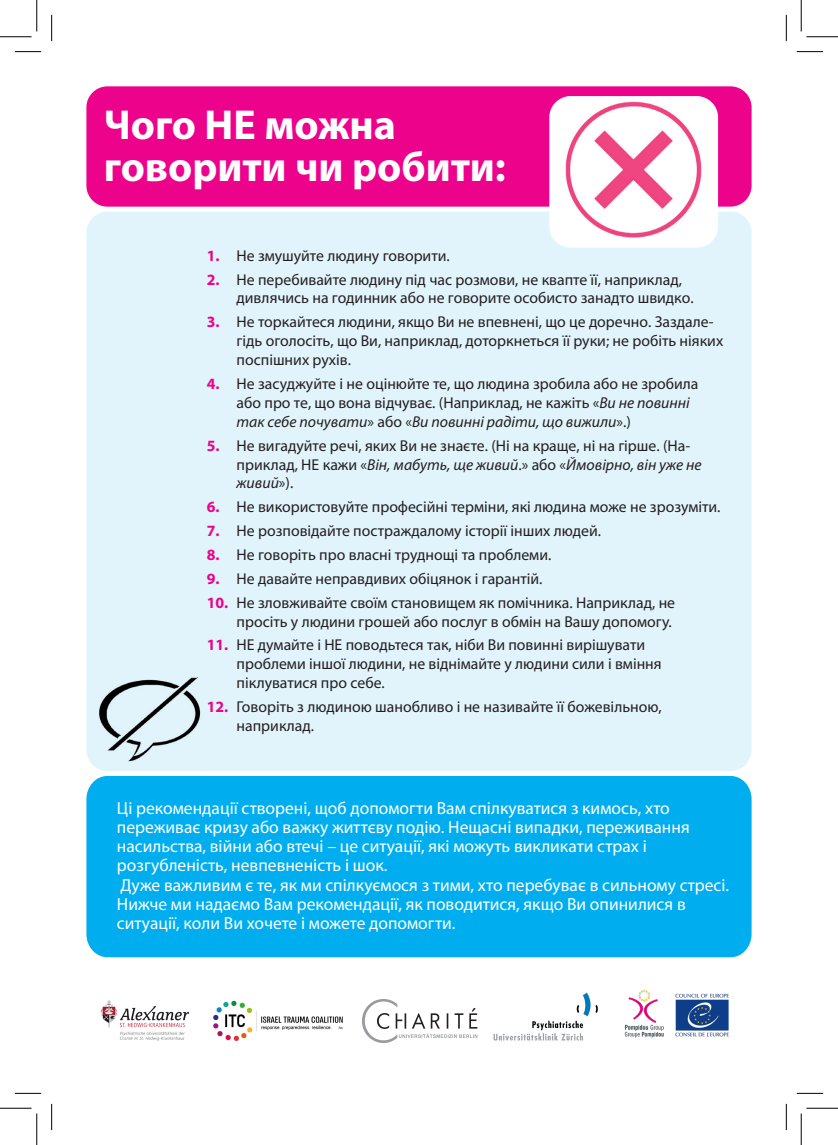
<style>
.page{position:relative;width:838px;height:1145px;background:#fff}
.page>*{position:absolute;margin:0;border:0;box-sizing:border-box;transform-origin:0 0}
.t1{font:700 42px/42px "Myriad Pro";color:#fff}
.t2{font:17.5px/19.2px "Myriad Pro";color:#fff}
.t3{font:15.75px/18.9px "Myriad Pro";color:#231f20}
.s1{font-weight:700;color:#ed028c}
.s2{font-style:italic}
</style>
<div class="page">
<div style="left:86px;top:212px;width:665px;height:559px;background:#e1f4fc;border-radius:21px"></div>
<div style="left:86px;top:86px;width:665px;height:121px;background:#ed028c;border-radius:21px"></div>
<div style="left:549px;top:96px;width:169px;height:152px;background:#fff;border-radius:21px"></div>
<img style="left:563px;top:96px;width:141px;height:142px">
<div style="left:86px;top:776px;width:665px;height:181px;background:#00aeef;border-radius:22px"></div>
<img style="left:91px;top:677px;width:110px;height:94px">
<svg style="left:15px;top:51px;width:26px;height:1px"></svg>
<svg style="left:796px;top:51px;width:27px;height:1px"></svg>
<svg style="left:15px;top:1093px;width:26px;height:1px"></svg>
<svg style="left:796px;top:1093px;width:27px;height:1px"></svg>
<svg style="left:51px;top:15px;width:1px;height:26px"></svg>
<svg style="left:51px;top:1104px;width:1px;height:26px"></svg>
<svg style="left:786px;top:15px;width:1px;height:26px"></svg>
<svg style="left:786px;top:1104px;width:1px;height:26px"></svg>
<hr style="left:0;top:36px;width:32px;height:1px;background:#000">
<hr style="left:806px;top:36px;width:31px;height:1px;background:#000">
<hr style="left:0;top:1108px;width:32px;height:1px;background:#000">
<hr style="left:806px;top:1108px;width:31px;height:1px;background:#000">
<hr style="left:36px;top:0;width:1px;height:31px;background:#000">
<hr style="left:36px;top:1113px;width:1px;height:32px;background:#000">
<hr style="left:800px;top:0;width:1px;height:31px;background:#000">
<hr style="left:800px;top:1113px;width:1px;height:32px;background:#000">
<img style="left:100px;top:1000px;width:90px;height:41px">
<img style="left:624px;top:989px;width:105px;height:49px">
<img style="left:362px;top:1000px;width:115px;height:42px">
<img style="left:493px;top:992px;width:105px;height:48px">
<img style="left:213px;top:1000px;width:130px;height:41px">
<h1 class="t1" style="left:104px;top:102px;width:403px">Чого НЕ можна говорити чи робити:</h1>
<p class="t3" style="left:207px;top:246px;width:244px"><span class="s1">1.</span> Не змушуйте людину говорити.</p>
<p class="t3" style="left:236px;top:270px;width:458px;text-indent:-30px"><span class="s1">2.</span> Не перебивайте людину під час розмови, не квапте її, наприклад, дивлячись на годинник або не говорите особисто занадто швидко.</p>
<p class="t3" style="left:236px;top:312px;width:488px;text-indent:-30px"><span class="s1">3.</span> Не торкайтеся людини, якщо Ви не впевнені, що це доречно. Заздале&shy;гідь оголосіть, що Ви, наприклад, доторкнеться її руки; не робіть ніяких поспішних рухів.</p>
<p class="t3" style="left:236px;top:374px;width:463px;text-indent:-30px"><span class="s1">4.</span> Не засуджуйте і не оцінюйте те, що людина зробила або не зробила або про те, що вона відчуває. (Наприклад, не кажіть «<span class="s2">Ви не повинні так себе почувати</span>» або «<span class="s2">Ви повинні радіти, що вижили</span>».)</p>
<p class="t3" style="left:236px;top:436px;width:466px;text-indent:-30px"><span class="s1">5.</span> Не вигадуйте речі, яких Ви не знаєте. (Ні на краще, ні на гірше. (На&shy;приклад, НЕ кажи «<span class="s2">Він, мабуть, ще живий</span>.» або «<span class="s2">Ймовірно, він уже не живий</span>»).</p>
<p class="t3" style="left:207px;top:497px;width:515px"><span class="s1">6.</span> Не використовуйте професійні терміни, які людина може не зрозуміти.</p>
<p class="t3" style="left:207px;top:521px;width:395px"><span class="s1">7.</span> Не розповідайте постраждалому історії інших людей.</p>
<p class="t3" style="left:207px;top:545px;width:346px"><span class="s1">8.</span> Не говоріть про власні труднощі та проблеми.</p>
<p class="t3" style="left:207px;top:569px;width:337px"><span class="s1">9.</span> Не давайте неправдивих обіцянок і гарантій.</p>
<p class="t3" style="left:207px;top:593px;width:470px;text-align:right"><span class="s1">10.</span> Не зловживайте своїм становищем як помічника. Наприклад, не просіть у людини грошей або послуг в обмін на Вашу допомогу.</p>
<p class="t3" style="left:236px;top:635px;width:426px;text-indent:-30px"><span class="s1">11.</span> НЕ думайте і НЕ поводьтеся так, ніби Ви повинні вирішувати проблеми іншої людини, не віднімайте у людини сили і вміння піклуватися про себе.</p>
<p class="t3" style="left:236px;top:697px;width:426px;text-indent:-30px"><span class="s1">12.</span> Говоріть з людиною шанобливо і не називайте її божевільною, наприклад.</p>
<p class="t2" style="left:117px;top:798px;width:613px">Ці рекомендації створені, щоб допомогти Вам спілкуватися з кимось, хто переживає кризу або важку життєву подію. Нещасні випадки, переживання насильства, війни або втечі – це ситуації, які можуть викликати страх і розгубленість, невпевненість і шок.<br>Дуже важливим є те, як ми спілкуємося з тими, хто перебуває в сильному стресі.<br>Нижче ми надаємо Вам рекомендації, як поводитися, якщо Ви опинилися в ситуації, коли Ви хочете і можете допомогти.</p>
</div>
